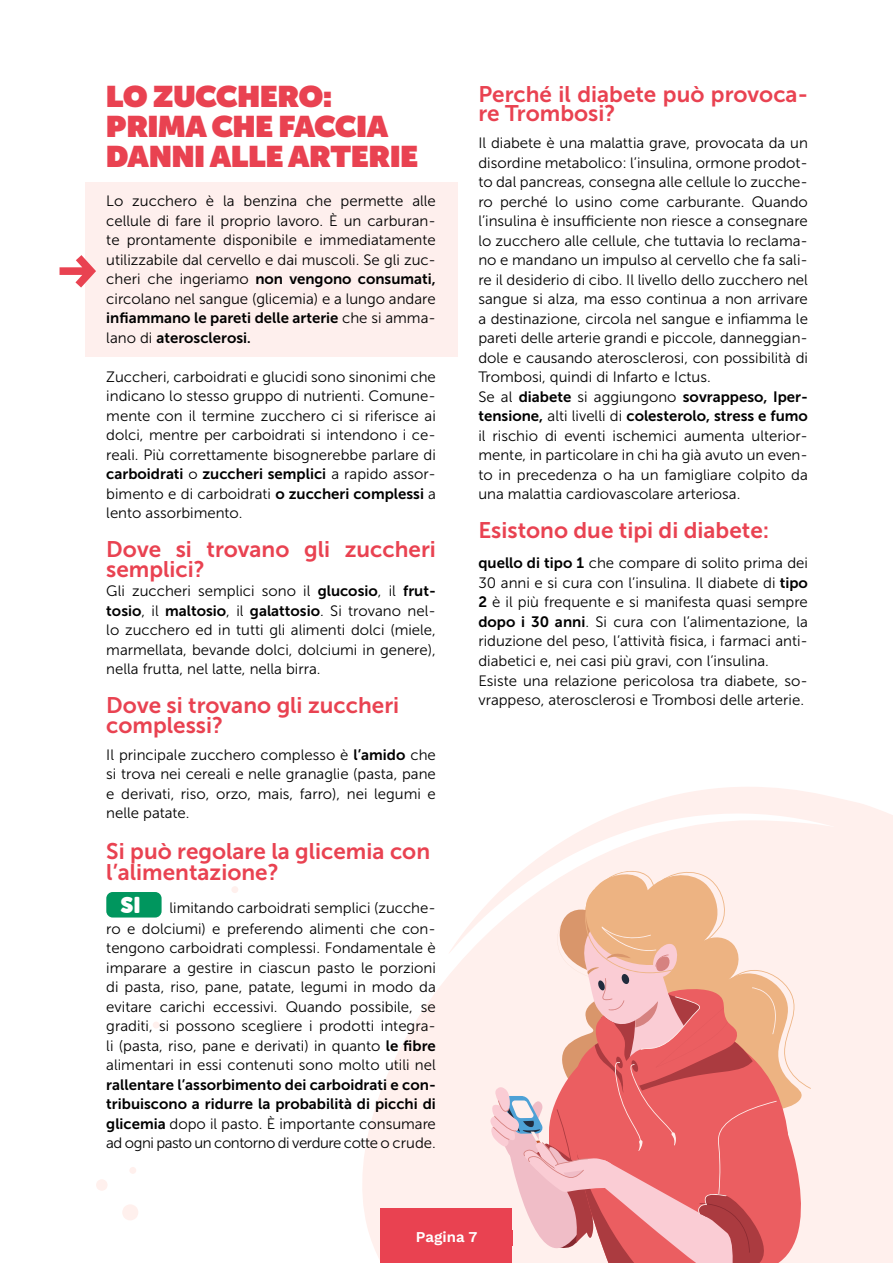
<style>
.page{position:relative;width:893px;height:1263px;background:#fff}
.page>*{position:absolute;margin:0;border:0;box-sizing:border-box;transform-origin:0 0}
.t1{font:900 29.7px/30px "Museo Sans Display";color:#e94251}
.t2{font:22.5px/19.5px "Museo Sans 700";color:#e94251}
.t3{font:22.5px "Museo Sans Rounded";color:#fff}
.t4{font:15px/19.5px "Museo Sans 300";color:#000;text-align:justify}
.t5{font:15px/19.5px "Museo Sans 700";color:#000}
.t6{font:600 15px "Work Sans";color:#fff}
.s1{font-family:"Museo Sans 300"}
.s2{font-family:"Museo Sans Rounded 700"}
.s3{font-family:"Museo Sans Rounded 300"}
.s4{font-family:"Museo Sans 700"}
</style>
<div class="page">
<div style="left:106px;top:892px;width:56px;height:25px;background:#00965e;border-radius:6px"></div>
<div style="left:85px;top:182px;width:372px;height:175px;background:#feefed"></div>
<svg style="left:603px;top:787px;width:290px;height:33px;fill:#fff0ed"></svg>
<svg style="left:362px;top:820px;width:531px;height:443px;fill:#fff0ed"></svg>
<svg style="left:122px;top:1204px;width:16px;height:16px"></svg>
<svg style="left:832px;top:824px;width:16px;height:17px"></svg>
<svg style="left:96px;top:1179px;width:11px;height:12px"></svg>
<div style="left:129px;top:1167px;width:7px;height:7px;background:#fff0ed;border-radius:50%"></div>
<div style="left:231px;top:886px;width:7px;height:7px;background:#fff0ed;border-radius:50%"></div>
<div style="left:842px;top:886px;width:7px;height:7px;background:#fff0ed;border-radius:50%"></div>
<div style="left:808px;top:832px;width:8px;height:7px;background:#fff0ed;border-radius:50%"></div>
<div style="left:153px;top:1022px;width:7px;height:6px;background:#fff0ed;border-radius:50%"></div>
<div style="left:811px;top:1033px;width:15px;height:230px;background:#fff0ed"></div>
<svg style="left:490px;top:867px;width:321px;height:396px;background:#eeaaa4"></svg>
<div style="left:381px;top:1209px;width:131px;height:54px;background:#e94251"></div>
<svg style="left:60px;top:255px;width:36px;height:33px"></svg>
<h1 class="t1" style="left:106px;top:82px;width:313px">LO ZUCCHERO:<br>PRIMA CHE FACCIA<br>DANNI ALLE ARTERIE</h1>
<p class="t4" style="left:106px;top:192px;width:331px">Lo zucchero è la benzina che permette alle cellule di fare il proprio lavoro. È un carburan&shy;te prontamente disponibile e immediatamente utilizzabile dal cervello e dai muscoli. Se gli zuc-</p>
<p class="t5" style="left:106px;top:269px;width:331px"><span class="s1">cheri che ingeriamo</span> non vengono consumati,</p>
<p class="t4" style="left:106px;top:289px;width:331px">circolano nel sangue (glicemia) e a lungo andare</p>
<p class="t5" style="left:106px;top:308px;width:331px">infiammano le pareti delle arterie <span class="s1">che si amma&shy;lano di</span> aterosclerosi<span class="s2">.</span></p>
<p class="t4" style="left:106px;top:367px;width:331px">Zuccheri, carboidrati e glucidi sono sinonimi che indicano lo stesso gruppo di nutrienti. Comune&shy;mente con il termine zucchero ci si riferisce ai dolci, mentre per carboidrati si intendono i ce&shy;reali. Più correttamente bisognerebbe parlare di</p>
<p class="t5" style="left:106px;top:464px;width:331px">carboidrati <span class="s3">o</span> zuccheri semplici <span class="s1">a rapido assor-</span></p>
<p class="t4" style="left:106px;top:484px;width:331px">bimento e di carboidrati <span class="s4">o zuccheri complessi</span> a lento assorbimento.</p>
<h2 class="t2" style="left:106px;top:540px;width:331px">Dove si trovano gli zuccheri semplici?</h2>
<p class="t4" style="left:106px;top:582px;width:331px">Gli zuccheri semplici sono il <span class="s4">glucosio</span>, il <span class="s4">frut-</span></p>
<p class="t5" style="left:106px;top:601px;width:331px">tosio<span class="s1">, il</span> maltosio<span class="s1">, il</span> galattosio<span class="s1">. Si trovano nel-</span></p>
<p class="t4" style="left:106px;top:621px;width:331px">lo zucchero ed in tutti gli alimenti dolci (miele, marmellata, bevande dolci, dolciumi in genere), nella frutta, nel latte, nella birra.</p>
<h2 class="t2" style="left:106px;top:696px;width:294px">Dove si trovano gli zuccheri complessi?</h2>
<p class="t4" style="left:106px;top:745px;width:331px">Il principale zucchero complesso è <span class="s4">l’amido</span> che si trova nei cereali e nelle granaglie (pasta, pane e derivati, riso, orzo, mais, farro), nei legumi e nelle patate.</p>
<h2 class="t2" style="left:106px;top:841px;width:325px;line-height:21px">Si può regolare la glicemia con l’alimentazione?</h2>
<h2 class="t3" style="left:121px;top:892px;width:22px">SI</h2>
<p class="t4" style="left:106px;top:897px;width:331px;line-height:21px;text-align:right">limitando carboidrati semplici (zucche-<br>ro e dolciumi) e preferendo alimenti che con-</p>
<p class="t4" style="left:106px;top:939px;width:331px">tengono carboidrati complessi. Fondamentale è imparare a gestire in ciascun pasto le porzioni di pasta, riso, pane, patate, legumi in modo da evitare carichi eccessivi. Quando possibile, se graditi, si possono scegliere i prodotti integra&shy;li (pasta, riso, pane e derivati) in quanto <span class="s4">le fibre </span>alimentari in essi contenuti sono molto utili nel</p>
<p class="t5" style="left:106px;top:1075px;width:331px">rallentare l’assorbimento dei carboidrati e con&shy;tribuiscono a ridurre la probabilità di picchi di</p>
<p class="t4" style="left:106px;top:1114px;width:331px"><span class="s4">glicemia</span> dopo il pasto. È importante consumare ad ogni pasto un contorno di verdure cotte o crude.</p>
<h2 class="t2" style="left:478px;top:84px;width:331px">Perché il diabete può provoca&shy;re Trombosi?</h2>
<p class="t4" style="left:478px;top:134px;width:331px">Il diabete è una malattia grave, provocata da un disordine metabolico: l’insulina, ormone prodot&shy;to dal pancreas, consegna alle cellule lo zucche&shy;ro perché lo usino come carburante. Quando l’insulina è insufficiente non riesce a consegnare lo zucchero alle cellule, che tuttavia lo reclama&shy;no e mandano un impulso al cervello che fa sali&shy;re il desiderio di cibo. Il livello dello zucchero nel sangue si alza, ma esso continua a non arrivare a destinazione, circola nel sangue e infiamma le pareti delle arterie grandi e piccole, danneggian&shy;dole e causando aterosclerosi, con possibilità di Trombosi, quindi di Infarto e Ictus.</p>
<p class="t5" style="left:478px;top:387px;width:331px"><span class="s1">Se al</span> diabete <span class="s1">si aggiungono</span> sovrappeso, Iper&shy;tensione, <span class="s1">alti livelli di</span> colesterolo, stress e fumo</p>
<p class="t4" style="left:478px;top:426px;width:331px">il rischio di eventi ischemici aumenta ulterior&shy;mente, in particolare in chi ha già avuto un even&shy;to in precedenza o ha un famigliare colpito da una malattia cardiovascolare arteriosa.</p>
<h2 class="t2" style="left:478px;top:521px;width:292px">Esistono due tipi di diabete:</h2>
<p class="t4" style="left:478px;top:554px;width:331px;text-align:left"><span class="s4">quello di tipo 1</span> che compare di solito prima dei 30 anni e si cura con l’insulina. Il diabete di <span class="s4">tipo 2</span> è il più frequente e si manifesta quasi sempre <span class="s4">dopo i 30 anni</span>. Si cura con l’alimentazione, la riduzione del peso, l’attività fisica, i farmaci anti&shy;diabetici e, nei casi più gravi, con l’insulina.<br>Esiste una relazione pericolosa tra diabete, so&shy;vrappeso, aterosclerosi e Trombosi delle arterie.</p>
<p class="t6" style="left:416px;top:1228px;width:63px">Pagina 7</p>
</div>
